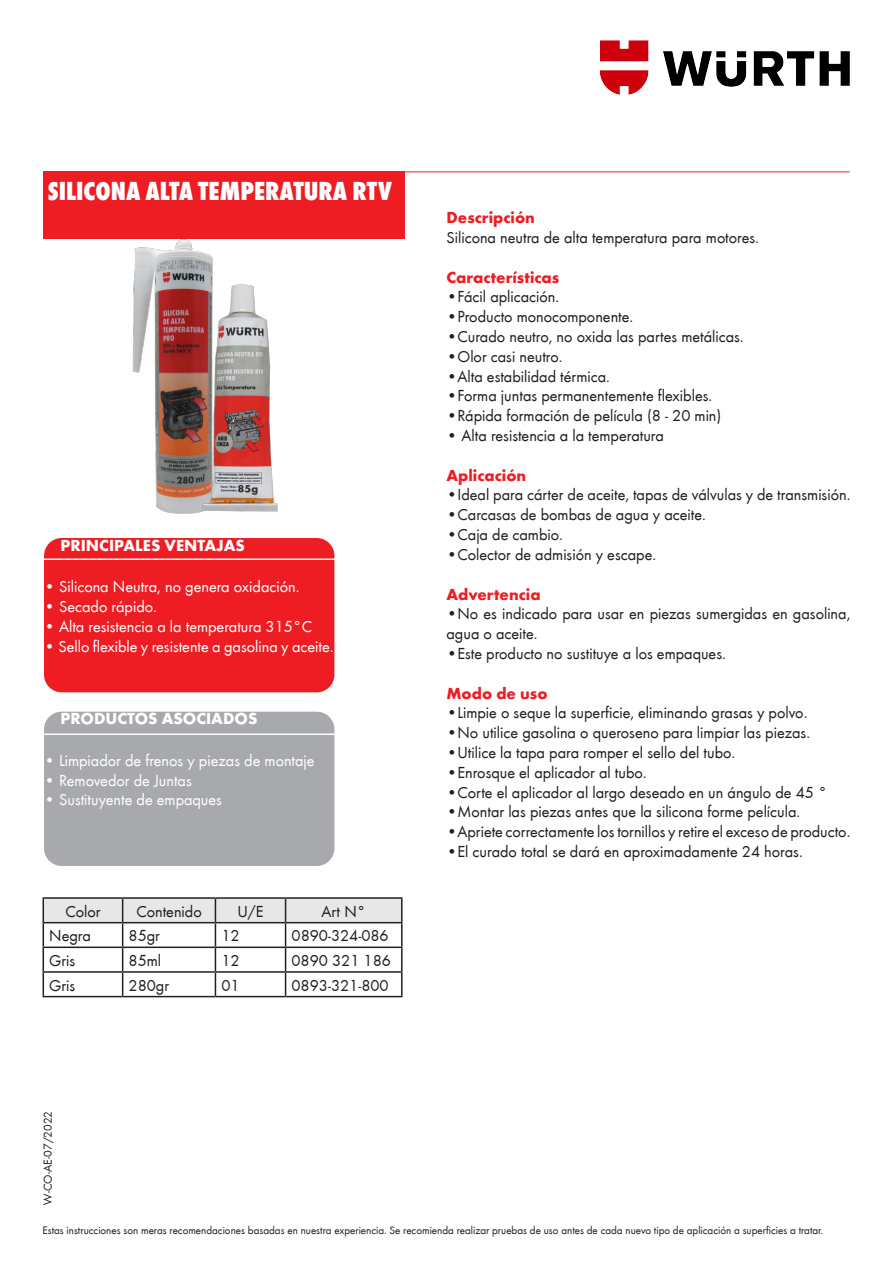
<style>
.page{position:relative;width:893px;height:1263px;background:#fff}
.page>*{position:absolute;margin:0;border:0;box-sizing:border-box;transform-origin:0 0}
.t1{font:800 condensed 27px "Wuerth";color:#fff}
.t2{font:16.5px/19.8px "Wuerth";color:#231f20}
.t3{font:16.5px "Wuerth";color:#fff}
.t4{font:700 16.5px "Wuerth";color:#ee1d23}
.t5{font:700 16.5px "Wuerth";color:#fff}
.t6{font:12px "Wuerth";color:#231f20}
.t7{font:11.25px "Wuerth";color:#231f20}
</style>
<div class="page">
<img style="left:600px;top:40px;width:250px;height:55px">
<div style="left:43px;top:172px;width:362px;height:67px;background:#ee1d23"></div>
<hr style="left:358px;top:171px;width:492px;height:1px;background:#ee1d23">
<img style="left:132px;top:239px;width:81px;height:275px">
<img style="left:198px;top:281px;width:80px;height:233px">
<hr style="left:43px;top:897px;width:80px;height:2px;background:#231f20">
<hr style="left:123px;top:897px;width:92px;height:2px;background:#231f20">
<hr style="left:215px;top:897px;width:71px;height:2px;background:#231f20">
<hr style="left:286px;top:897px;width:117px;height:2px;background:#231f20">
<hr style="left:401px;top:899px;width:2px;height:23px;background:#231f20">
<hr style="left:286px;top:922px;width:117px;height:1px;background:#231f20">
<hr style="left:401px;top:923px;width:2px;height:23px;background:#231f20">
<hr style="left:286px;top:946px;width:117px;height:2px;background:#231f20">
<hr style="left:401px;top:948px;width:2px;height:23px;background:#231f20">
<hr style="left:286px;top:971px;width:117px;height:2px;background:#231f20">
<svg style="left:43px;top:898px;width:359px;height:98px"></svg>
<hr style="left:401px;top:973px;width:2px;height:23px;background:#231f20">
<hr style="left:43px;top:996px;width:80px;height:1px;background:#231f20">
<hr style="left:123px;top:996px;width:92px;height:1px;background:#231f20">
<hr style="left:215px;top:996px;width:71px;height:1px;background:#231f20">
<hr style="left:286px;top:996px;width:117px;height:1px;background:#231f20">
<div style="left:43px;top:711px;width:292px;height:156px;background:#a8a9ad;border-radius:18px"></div>
<div style="left:43px;top:710px;width:293px;height:157px;border:2px solid #fff;border-radius:18px"></div>
<div style="left:43px;top:537px;width:292px;height:156px;background:#ee1d23;border-radius:18px"></div>
<div style="left:43px;top:536px;width:293px;height:158px;border:2px solid #fff;border-radius:18px"></div>
<hr style="left:43px;top:733px;width:293px;height:2px;background:#fff">
<hr style="left:43px;top:558px;width:293px;height:2px;background:#fff">
<h1 class="t1" style="left:48px;top:172px;width:346px">SILICONA ALTA TEMPERATURA RTV</h1>
<p class="t5" style="left:61px;top:533px;width:186px">PRINCIPALES VENTAJAS</p>
<p class="t3" style="left:44px;top:575px;width:257px">• Silicona Neutra, no genera oxidación.</p>
<p class="t3" style="left:44px;top:595px;width:114px">• Secado rápido.</p>
<p class="t3" style="left:44px;top:615px;width:270px">• Alta resistencia a la temperatura 315°C</p>
<p class="t3" style="left:44px;top:635px;width:291px">• Sello flexible y resistente a gasolina y aceite.</p>
<p class="t5" style="left:61px;top:707px;width:198px">PRODUCTOS ASOCIADOS</p>
<p class="t3" style="left:44px;top:749px;width:272px">• Limpiador de frenos y piezas de montaje</p>
<p class="t3" style="left:44px;top:769px;width:149px">• Removedor de Juntas</p>
<p class="t3" style="left:44px;top:789px;width:180px">• Sustituyente de empaques</p>
<p class="t2" style="left:65px;top:900px;width:37px">Color</p>
<p class="t2" style="left:136px;top:900px;width:67px">Contenido</p>
<p class="t2" style="left:237px;top:900px;width:28px">U/E</p>
<p class="t2" style="left:322px;top:900px;width:46px">Art N°</p>
<p class="t2" style="left:49px;top:925px;width:43px">Negra</p>
<p class="t2" style="left:129px;top:925px;width:33px">85gr</p>
<p class="t2" style="left:221px;top:925px;width:20px">12</p>
<p class="t2" style="left:292px;top:925px;width:99px">0890-324-086</p>
<p class="t2" style="left:49px;top:950px;width:28px">Gris</p>
<p class="t2" style="left:129px;top:950px;width:34px">85ml</p>
<p class="t2" style="left:221px;top:950px;width:20px">12</p>
<p class="t2" style="left:292px;top:950px;width:101px">0890 321 186</p>
<p class="t2" style="left:49px;top:974px;width:28px">Gris</p>
<p class="t2" style="left:129px;top:974px;width:42px">280gr</p>
<p class="t2" style="left:221px;top:974px;width:20px">01</p>
<p class="t2" style="left:291px;top:974px;width:99px">0893-321-800</p>
<p class="t6" style="left:40px;top:1205px;width:95px;rotate:-90deg">W-CO-AE-07/2022</p>
<p class="t4" style="left:446px;top:206px;width:90px">Descripción</p>
<p class="t2" style="left:446px;top:227px;width:314px">Silicona neutra de alta temperatura para motores.</p>
<p class="t4" style="left:446px;top:265px;width:114px">Características</p>
<p class="t2" style="left:446px;top:286px;width:114px">•Fácil aplicación.</p>
<p class="t2" style="left:446px;top:306px;width:188px">•Producto monocomponente.</p>
<p class="t2" style="left:446px;top:326px;width:299px">•Curado neutro, no oxida las partes metálicas.</p>
<p class="t2" style="left:446px;top:346px;width:118px">•Olor casi neutro.</p>
<p class="t2" style="left:446px;top:365px;width:165px">•Alta estabilidad térmica.</p>
<p class="t2" style="left:446px;top:385px;width:267px">•Forma juntas permanentemente flexibles.</p>
<p class="t2" style="left:446px;top:405px;width:276px">•Rápida formación de película (8 - 20 min)</p>
<p class="t2" style="left:446px;top:425px;width:219px">• Alta resistencia a la temperatura</p>
<p class="t4" style="left:446px;top:463px;width:81px">Aplicación</p>
<p class="t2" style="left:446px;top:484px;width:405px">•Ideal para cárter de aceite, tapas de válvulas y de transmisión.</p>
<p class="t2" style="left:446px;top:504px;width:261px">•Carcasas de bombas de agua y aceite.</p>
<p class="t2" style="left:446px;top:524px;width:118px">•Caja de cambio.</p>
<p class="t2" style="left:446px;top:544px;width:211px">•Colector de admisión y escape.</p>
<p class="t4" style="left:446px;top:582px;width:96px">Advertencia</p>
<p class="t2" style="left:446px;top:603px;width:405px">•No es indicado para usar en piezas sumergidas en gasolina, agua o aceite.</p>
<p class="t2" style="left:446px;top:643px;width:281px">•Este producto no sustituye a los empaques.</p>
<p class="t4" style="left:446px;top:681px;width:103px">Modo de uso</p>
<p class="t2" style="left:446px;top:702px;width:362px">•Limpie o seque la superficie, eliminando grasas y polvo.</p>
<p class="t2" style="left:446px;top:722px;width:365px">•No utilice gasolina o queroseno para limpiar las piezas.</p>
<p class="t2" style="left:446px;top:742px;width:290px">•Utilice la tapa para romper el sello del tubo.</p>
<p class="t2" style="left:446px;top:761px;width:202px">•Enrosque el aplicador al tubo.</p>
<p class="t2" style="left:446px;top:781px;width:382px">•Corte el aplicador al largo deseado en un ángulo de 45 °</p>
<p class="t2" style="left:446px;top:801px;width:355px">•Montar las piezas antes que la silicona forme película.</p>
<p class="t2" style="left:446px;top:821px;width:405px">•Apriete correctamente los tornillos y retire el exceso de producto.</p>
<p class="t2" style="left:446px;top:841px;width:358px">•El curado total se dará en aproximadamente 24 horas.</p>
<p class="t7" style="left:43px;top:1222px;width:782px">Estas instrucciones son meras recomendaciones basadas en nuestra experiencia. Se recomienda realizar pruebas de uso antes de cada nuevo tipo de aplicación a superficies a tratar.</p>
</div>
